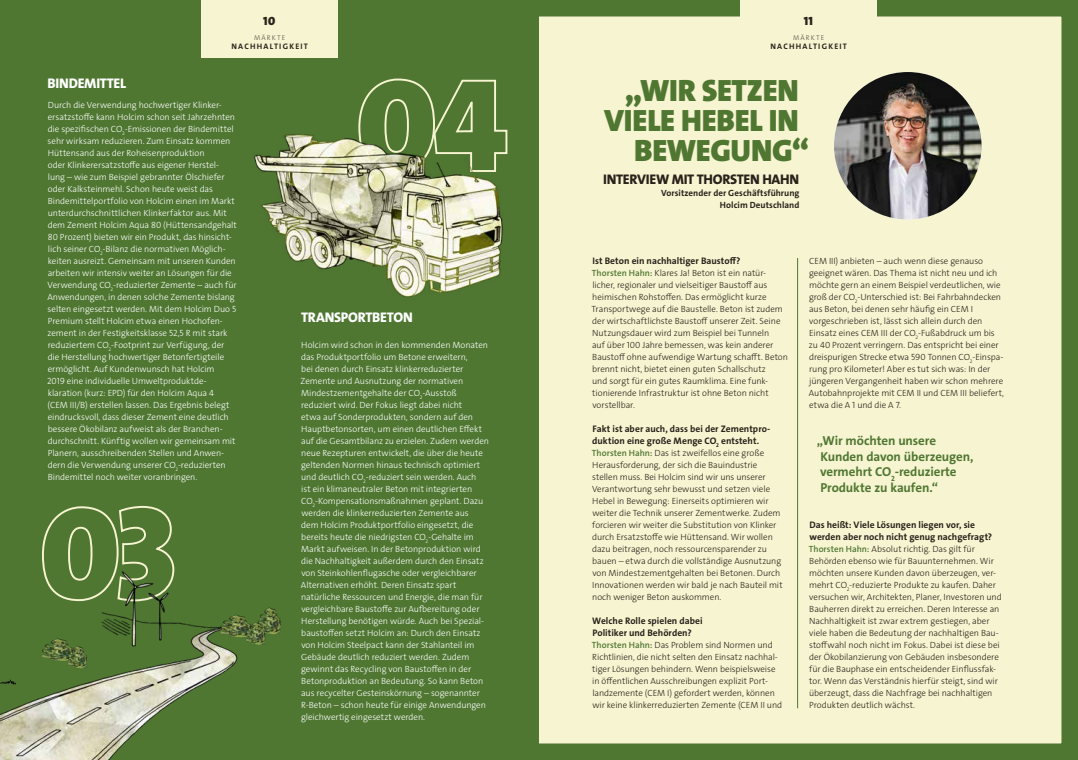
<style>
.page{position:relative;width:1078px;height:760px;background:#fff}
.page>*{position:absolute;margin:0;border:0;box-sizing:border-box;transform-origin:0 0}
.t1{font:900 31px "The Sans LP9";letter-spacing:-.01em;color:#4f7732}
.t2{font:14px "The Sans LP8 Ex Bld";letter-spacing:-.015em;color:#fff}
.t3{font:14px "The Sans LP8 Ex Bld";letter-spacing:-.015em;color:#29211a}
.t4{font:13px/15.6px "The Sans LP7 Bld";letter-spacing:-.005em;color:#4f7732}
.t5{font:900 12px "The Sans LP9";color:#29211a}
.t6{font:9.5px/12px "The Sans LP7 Bld";letter-spacing:.005em;color:#29211a}
.t7{font:9px/12px "The Sans LP3 Lig";letter-spacing:-.005em;color:#fff}
.t8{font:9px/12px "The Sans LP3 Lig";letter-spacing:-.005em;color:#29211a}
.t9{font:9px/12px "The Sans LP7 Bld";letter-spacing:.005em;color:#29211a;text-align:right}
.t10{font:8px "The Sans LP7 Bld";letter-spacing:.155em;color:#29211a}
.t11{font:7px "The Sans LP3 Lig";letter-spacing:.16em;color:#55524e}
.s1{font-family:"The Sans LP6 Se Bld";color:#4f7732}
</style>
<div class="page">
<svg style="left:539px;top:0;width:538px;height:760px;background:#ebebc5"></svg>
<div style="left:0;top:0;width:539px;height:760px;background:#4f7732"></div>
<img style="left:833px;top:72px;width:148px;height:147px;border-radius:74px">
<hr style="left:797px;top:258px;width:1px;height:450px;background:#4f7732">
<img style="left:254px;top:30px;width:254px;height:267px">
<img style="left:0;top:506px;width:281px;height:254px">
<div style="left:740px;top:0;width:136px;height:58px;background:#f7f4d1"></div>
<div style="left:201px;top:0;width:136px;height:58px;background:#f7f4d1"></div>
<h3 class="t5" style="left:263px;top:14px;width:14px">10</h3>
<p class="t11" style="left:254px;top:33px;width:33px">MÄRKTE</p>
<p class="t10" style="left:231px;top:41px;width:78px">NACHHALTIGKEIT</p>
<h2 class="t2" style="left:48px;top:75px;width:80px">BINDEMITTEL</h2>
<p class="t7" style="left:47px;top:99px;width:191px">Durch die Verwendung hochwertiger Klinker&shy;ersatzstoffe kann Holcim schon seit Jahrzehnten die spezifischen CO<sub>2</sub>-Emissionen der Bindemittel sehr wirksam reduzieren. Zum Einsatz kommen Hüttensand aus der Roheisenproduktion<br>oder Klinkerersatzstoffe aus eigener Herstel&shy;lung – wie zum Beispiel gebrannter Ölschiefer oder Kalksteinmehl. Schon heute weist das Bindemittelportfolio von Holcim einen im Markt unterdurchschnittlichen Klinkerfaktor aus. Mit dem Zement Holcim Aqua 80 (Hüttensandgehalt 80 Prozent) bieten wir ein Produkt, das hinsicht&shy;lich seiner CO<sub>2</sub>-Bilanz die normativen Möglich&shy;keiten ausreizt. Gemeinsam mit unseren Kunden arbeiten wir intensiv weiter an Lösungen für die Verwendung CO<sub>2</sub>-reduzierter Zemente – auch für Anwendungen, in denen solche Zemente bislang selten eingesetzt werden. Mit dem Holcim Duo 5<br>Premium stellt Holcim etwa einen Hochofen&shy;zement in der Festigkeitsklasse 52,5 R mit stark reduziertem CO<sub>2</sub>-Footprint zur Verfügung, der die Herstellung hochwertiger Betonfertigteile ermöglicht. Auf Kundenwunsch hat Holcim<br>2019 eine individuelle Umweltproduktde&shy;klaration (kurz: EPD) für den Holcim Aqua 4<br>(CEM III/B) erstellen lassen. Das Ergebnis belegt eindrucksvoll, dass dieser Zement eine deutlich bessere Ökobilanz aufweist als der Branchen&shy;durchschnitt. Künftig wollen wir gemeinsam mit Planern, ausschreibenden Stellen und Anwen&shy;dern die Verwendung unserer CO<sub>2</sub>-reduzierten Bindemittel noch weiter voranbringen.</p>
<h2 class="t2" style="left:301px;top:309px;width:113px">TRANSPORTBETON</h2>
<p class="t7" style="left:300px;top:339px;width:190px">Holcim wird schon in den kommenden Monaten das Produktportfolio um Betone erweitern,<br>bei denen durch Einsatz klinkerreduzierter Zemente und Ausnutzung der normativen Mindestzementgehalte der CO<sub>2</sub>-Ausstoß reduziert wird. Der Fokus liegt dabei nicht<br>etwa auf Sonderprodukten, sondern auf den Hauptbetonsorten, um einen deutlichen Effekt auf die Gesamtbilanz zu erzielen. Zudem werden neue Rezepturen entwickelt, die über die heute geltenden Normen hinaus technisch optimiert und deutlich CO<sub>2</sub>-reduziert sein werden. Auch<br>ist ein klimaneutraler Beton mit integrierten CO<sub>2</sub>-Kompensationsmaßnahmen geplant. Dazu werden die klinkerreduzierten Zemente aus<br>dem Holcim Produktportfolio eingesetzt, die bereits heute die niedrigsten CO<sub>2</sub>-Gehalte im Markt aufweisen. In der Betonproduktion wird die Nachhaltigkeit außerdem durch den Einsatz von Steinkohlenflugasche oder vergleichbarer Alternativen erhöht. Deren Einsatz spart natürliche Ressourcen und Energie, die man für vergleichbare Baustoffe zur Aufbereitung oder Herstellung benötigen würde. Auch bei Spezial&shy;baustoffen setzt Holcim an: Durch den Einsatz von Holcim Steelpact kann der Stahlanteil im Gebäude deutlich reduziert werden. Zudem gewinnt das Recycling von Baustoffen in der Betonproduktion an Bedeutung. So kann Beton aus recycelter Gesteinskörnung – sogenannter R-Beton – schon heute für einige Anwendungen gleichwertig eingesetzt werden.</p>
<h3 class="t5" style="left:803px;top:14px;width:11px">11</h3>
<p class="t11" style="left:792px;top:33px;width:33px">MÄRKTE</p>
<p class="t10" style="left:770px;top:41px;width:78px">NACHHALTIGKEIT</p>
<h1 class="t1" style="left:624px;top:71px;width:176px">„WIR SETZEN</h1>
<h1 class="t1" style="left:604px;top:101px;width:196px">VIELE HEBEL IN</h1>
<h1 class="t1" style="left:634px;top:131px;width:176px">BEWEGUNG“</h1>
<h2 class="t3" style="left:603px;top:170px;width:197px">INTERVIEW MIT THORSTEN HAHN</h2>
<p class="t9" style="left:661px;top:187px;width:140px">Vorsitzender der Geschäftsführung<br>Holcim Deutschland</p>
<p class="t6" style="left:592px;top:255px;width:149px">Ist Beton ein nachhaltiger Baustoff?</p>
<p class="t8" style="left:591px;top:267px;width:198px"><span class="s1">Thorsten Hahn:</span> Klares Ja! Beton ist ein natür&shy;licher, regionaler und vielseitiger Baustoff aus heimischen Rohstoffen. Das ermöglicht kurze Transportwege auf die Baustelle. Beton ist zudem der wirtschaftlichste Baustoff unserer Zeit. Seine Nutzungsdauer wird zum Beispiel bei Tunneln<br>auf über 100 Jahre bemessen, was kein anderer Baustoff ohne aufwendige Wartung schafft. Beton brennt nicht, bietet einen guten Schallschutz<br>und sorgt für ein gutes Raumklima. Eine funk&shy;tionierende Infrastruktur ist ohne Beton nicht vorstellbar.</p>
<p class="t6" style="left:592px;top:423px;width:179px">Fakt ist aber auch, dass bei der Zementpro&shy;duktion eine große Menge CO<sub>2</sub> entsteht.</p>
<p class="t8" style="left:591px;top:447px;width:192px"><span class="s1">Thorsten Hahn:</span> Das ist zweifellos eine große Herausforderung, der sich die Bauindustrie stellen muss. Bei Holcim sind wir uns unserer Verantwortung sehr bewusst und setzen viele Hebel in Bewegung: Einerseits optimieren wir weiter die Technik unserer Zementwerke. Zudem forcieren wir weiter die Substitution von Klinker durch Ersatzstoffe wie Hüttensand. Wir wollen dazu beitragen, noch ressourcensparender zu bauen – etwa durch die vollständige Ausnutzung von Mindestzementgehalten bei Betonen. Durch Innovationen werden wir bald je nach Bauteil mit noch weniger Beton auskommen.</p>
<p class="t6" style="left:592px;top:615px;width:112px">Welche Rolle spielen dabei<br>Politiker und Behörden?</p>
<p class="t8" style="left:591px;top:639px;width:192px"><span class="s1">Thorsten Hahn:</span> Das Problem sind Normen und Richtlinien, die nicht selten den Einsatz nachhal&shy;tiger Lösungen behindern. Wenn beispielsweise in öffentlichen Ausschreibungen explizit Port&shy;landzemente (CEM I) gefordert werden, können wir keine klinkerreduzierten Zemente (CEM II und</p>
<p class="t8" style="left:808px;top:255px;width:197px">CEM III) anbieten – auch wenn diese genauso geeignet wären. Das Thema ist nicht neu und ich möchte gern an einem Beispiel verdeutlichen, wie groß der CO<sub>2</sub>-Unterschied ist: Bei Fahrbahndecken aus Beton, bei denen sehr häufig ein CEM I vorgeschrieben ist, lässt sich allein durch den Einsatz eines CEM III der CO<sub>2</sub>-Fußabdruck um bis zu 40 Prozent verringern. Das entspricht bei einer dreispurigen Strecke etwa 590 Tonnen CO<sub>2</sub>-Einspa&shy;rung pro Kilometer! Aber es tut sich was: In der jüngeren Vergangenheit haben wir schon mehrere Autobahnprojekte mit CEM II und CEM III beliefert, etwa die A 1 und die A 7.</p>
<h3 class="t4" style="left:816px;top:433px;width:158px">„Wir möchten unsere<br>Kunden davon überzeugen, vermehrt CO<sub>2</sub>-reduzierte<br>Produkte zu kaufen.“</h3>
<p class="t6" style="left:809px;top:519px;width:184px">Das heißt: Viele Lösungen liegen vor, sie werden aber noch nicht genug nachgefragt?</p>
<p class="t8" style="left:808px;top:543px;width:194px"><span class="s1">Thorsten Hahn:</span> Absolut richtig. Das gilt für Behörden ebenso wie für Bauunternehmen. Wir möchten unsere Kunden davon überzeugen, ver&shy;mehrt CO<sub>2</sub>-reduzierte Produkte zu kaufen. Daher versuchen wir, Architekten, Planer, Investoren und Bauherren direkt zu erreichen. Deren Interesse an Nachhaltigkeit ist zwar extrem gestiegen, aber viele haben die Bedeutung der nachhaltigen Bau&shy;stoffwahl noch nicht im Fokus. Dabei ist diese bei der Ökobilanzierung von Gebäuden insbesondere für die Bauphase ein entscheidender Einflussfak&shy;tor. Wenn das Verständnis hierfür steigt, sind wir überzeugt, dass die Nachfrage bei nachhaltigen Produkten deutlich wächst.</p>
</div>
